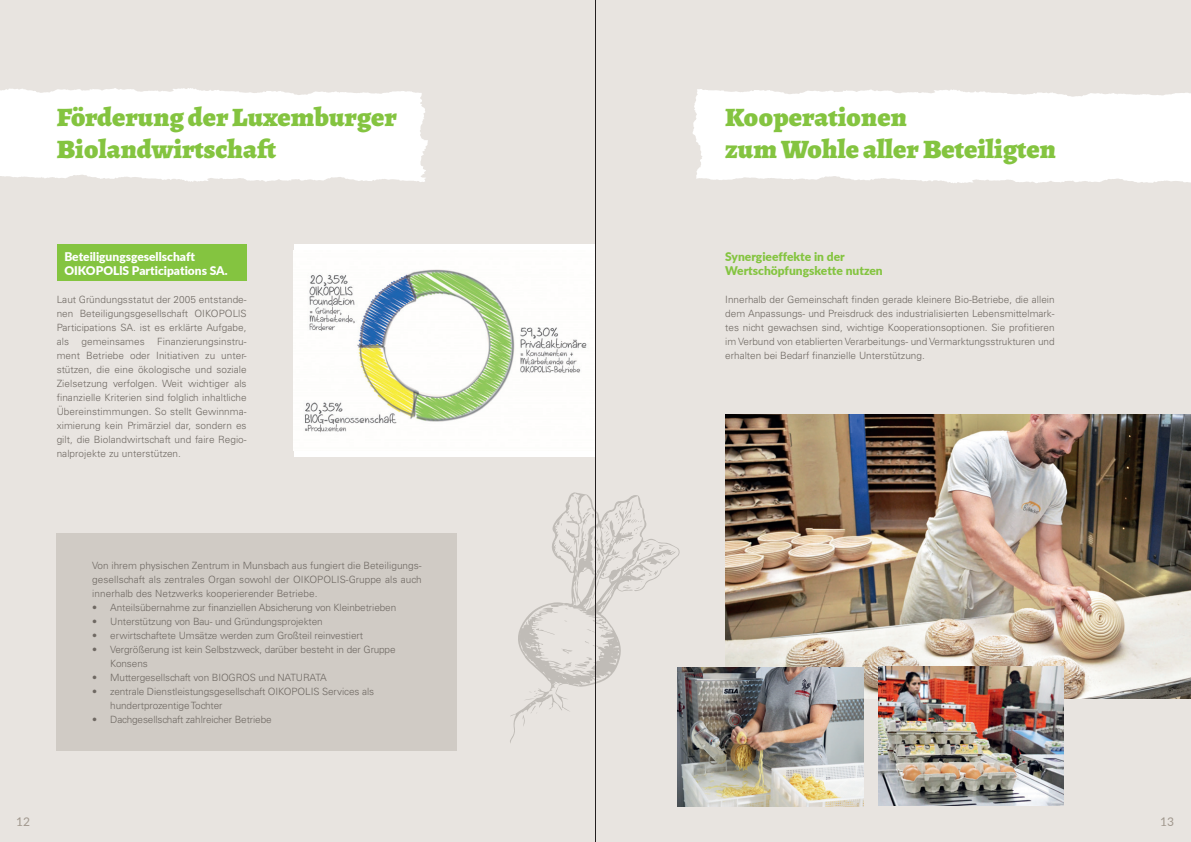
<style>
.page{position:relative;width:1191px;height:842px;background:#e8e4e0}
.page>*{position:absolute;margin:0;border:0;box-sizing:border-box;transform-origin:0 0}
.t1{font:900 26.5px/32px "Alegreya";color:#84c440;scale:1.05 1}
.t2{font:900 12px/14px "Lato";color:#fff}
.t3{font:900 12px/14px "Lato";color:#84c440}
.t4{font:12px "Lato";color:#a1988e}
.t5{font:300 10px/14px "Univers LT Std";letter-spacing:-.01em;color:#6f6963;text-align:justify}
</style>
<div class="page">
<svg style="left:0;top:88px;width:428px;height:94px;background:#fdfcfc"></svg>
<svg style="left:693px;top:89px;width:498px;height:94px;background:#fdfdfc"></svg>
<div style="left:57px;top:244px;width:190px;height:37px;background:#84c440"></div>
<div style="left:294px;top:244px;width:301px;height:213px;background:#fff"></div>
<img style="left:304px;top:269px;width:283px;height:164px">
<div style="left:57px;top:533px;width:400px;height:218px;background:#d0cbc5"></div>
<svg style="left:510px;top:492px;width:158px;height:251px"></svg>
<img style="left:725px;top:415px;width:466px;height:284px">
<img style="left:678px;top:668px;width:185px;height:138px">
<img style="left:878px;top:667px;width:185px;height:138px">
<hr style="left:595px;top:0;width:1px;height:842px;background:#231f20">
<h1 class="t1" style="left:57px;top:100px;width:325px">Förderung der Luxemburger<br>Biolandwirtschaft</h1>
<h1 class="t1" style="left:725px;top:100px;width:317px">Kooperationen<br>zum Wohle aller Beteiligten</h1>
<p class="t2" style="left:64px;top:249px;width:165px">Beteiligungsgesellschaft<br>OIKOPOLlS Participations SA.</p>
<p class="t3" style="left:725px;top:249px;width:159px">Synergieeffekte in der<br>Wertschöpfungskette nutzen</p>
<p class="t5" style="left:57px;top:292px;width:191px">Laut Gründungsstatut der 2005 entstande&shy;nen Beteiligungsgesellschaft OIKOPOLlS Participations SA. ist es erklärte Aufgabe, als gemeinsames Finanzierungsinstru&shy;ment Betriebe oder Initiativen zu unter&shy;stützen, die eine ökologische und soziale Zielsetzung verfolgen. Weit wichtiger als finanzielle Kriterien sind folglich inhaltliche Übereinstimmungen. So stellt Gewinnma&shy;ximierung kein Primärziel dar, sondern es gilt, die Biolandwirtschaft und faire Regio&shy;nalprojekte zu unterstützen.</p>
<p class="t5" style="left:725px;top:292px;width:331px">Innerhalb der Gemeinschaft finden gerade kleinere Bio-Betriebe, die allein dem Anpassungs- und Preisdruck des industrialisierten Lebensmittelmark&shy;tes nicht gewachsen sind, wichtige Kooperationsoptionen. Sie profitieren im Verbund von etablierten Verarbeitungs- und Vermarktungsstrukturen und erhalten bei Bedarf finanzielle Unterstützung.</p>
<p class="t5" style="left:92px;top:558px;width:331px">Von ihrem physischen Zentrum in Munsbach aus fungiert die Beteiligungs&shy;gesellschaft als zentrales Organ sowohl der OIKOPOLIS-Gruppe als auch innerhalb des Netzwerks kooperierender Betriebe.</p>
<p class="t5" style="left:92px;top:600px;width:305px">• Anteilsübernahme zur finanziellen Absicherung von Kleinbetrieben</p>
<p class="t5" style="left:92px;top:614px;width:232px">• Unterstützung von Bau- und Gründungsprojekten</p>
<p class="t5" style="left:92px;top:628px;width:272px">• erwirtschaftete Umsätze werden zum Großteil reinvestiert</p>
<p class="t5" style="left:110px;top:642px;width:287px;text-indent:-18px">• Vergrößerung ist kein Selbstzweck, darüber besteht in der Gruppe<br>Konsens</p>
<p class="t5" style="left:92px;top:670px;width:236px">• Muttergesellschaft von BIOGROS und NATURATA</p>
<p class="t5" style="left:110px;top:684px;width:265px;text-indent:-18px">• zentrale Dienstleistungsgesellschaft OIKOPOLIS Services als hundertprozentige Tochter</p>
<p class="t5" style="left:92px;top:712px;width:181px">• Dachgesellschaft zahlreicher Betriebe</p>
<p class="t4" style="left:16px;top:813px;width:15px">12</p>
<p class="t4" style="left:1160px;top:813px;width:15px">13</p>
</div>
